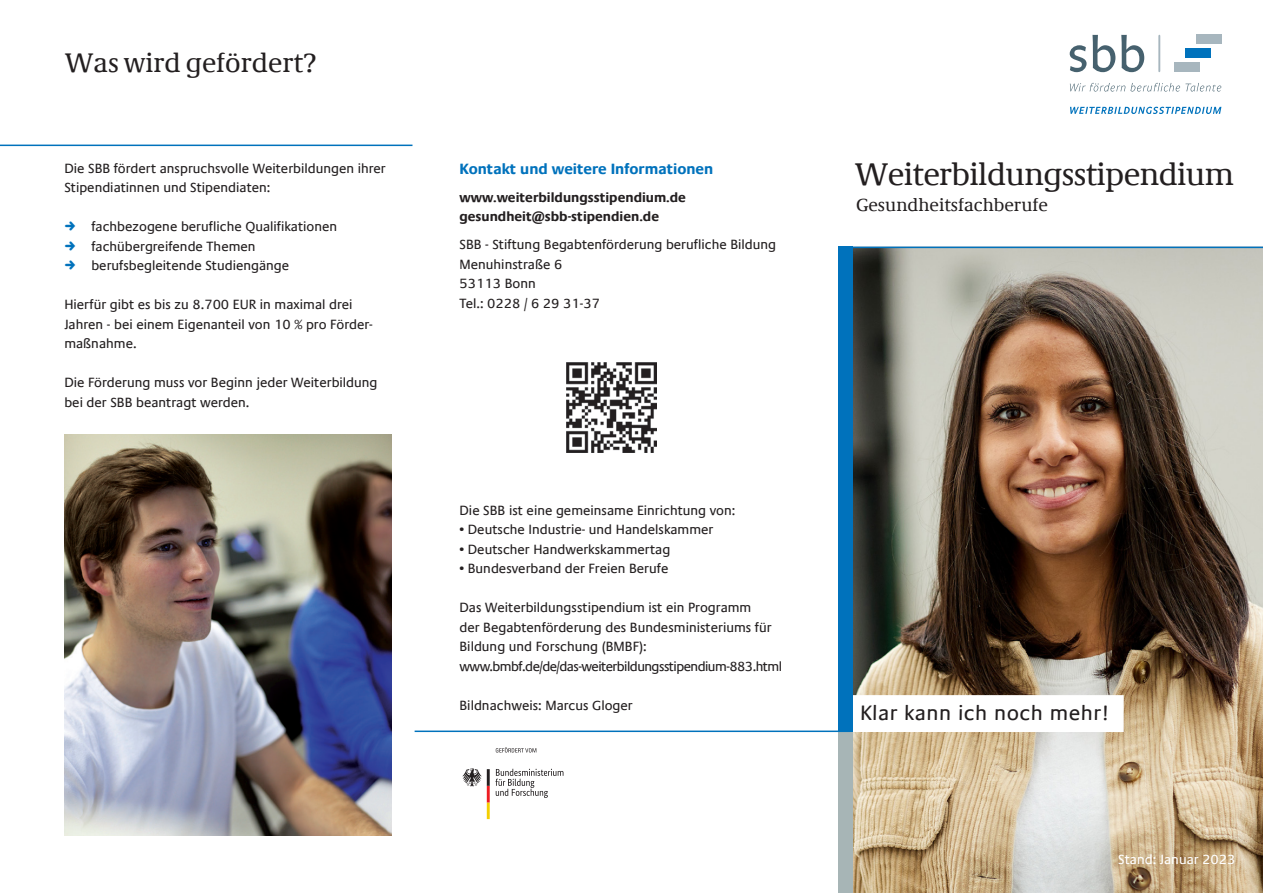
<style>
.page{position:relative;width:1263px;height:893px;background:#fff}
.page>*{position:absolute;margin:0;border:0;box-sizing:border-box;transform-origin:0 0}
.t1{font:31.5px "Demos Com";letter-spacing:-.02em;color:#231f20}
.t2{font:27px "Demos Com";color:#231f20}
.t3{font:21px "Praxis Com";color:#231f20}
.t4{font:18px "Demos Com";color:#231f20}
.Zwischenueberschrift{font:700 15px "Praxis Com";color:#0072bc}
.Zwischenueberschrift-2{font:13.5px/19.5px "Praxis Com";color:#231f20}
.Zwischenueberschrift-3{font:700 13.5px/19.5px "Praxis Com";color:#231f20}
.Zwischenueberschrift-4{font:13.5px "Praxis Com";letter-spacing:-.04em;color:#231f20}
.t5{font:13.5px "Praxis Com";color:#fff}
</style>
<div class="page">
<img style="left:853px;top:248px;width:410px;height:645px">
<div style="left:838px;top:728px;width:15px;height:165px;background:#a7b5b6"></div>
<hr style="left:0;top:145px;width:412px;height:1px;background:#0072bc">
<hr style="left:415px;top:730px;width:435px;height:2px;background:#0072bc">
<svg style="left:1070px;top:83px;width:151px;height:9px"></svg>
<svg style="left:1070px;top:45px;width:16px;height:27px"></svg>
<svg style="left:1092px;top:35px;width:23px;height:37px"></svg>
<svg style="left:1121px;top:35px;width:23px;height:37px"></svg>
<div style="left:1174px;top:63px;width:26px;height:9px;background:#a7b6be"></div>
<div style="left:1185px;top:49px;width:26px;height:9px;background:#0072bc"></div>
<div style="left:1196px;top:35px;width:25px;height:9px;background:#a7b6be"></div>
<svg style="left:1070px;top:107px;width:151px;height:7px"></svg>
<hr style="left:1158px;top:36px;width:2px;height:35px;background:#a7b6be">
<div style="left:852px;top:695px;width:272px;height:37px;background:#fff;border:2px solid #fff"></div>
<hr style="left:852px;top:247px;width:411px;height:1px;background:#0072bc">
<div style="left:838px;top:247px;width:15px;height:485px;background:#0072bc"></div>
<img style="left:64px;top:435px;width:328px;height:401px">
<svg style="left:462px;top:768px;width:101px;height:51px"></svg>
<svg style="left:496px;top:747px;width:40px;height:5px"></svg>
<img style="left:566px;top:363px;width:90px;height:90px">
<p class="t2" style="left:65px;top:47px;width:253px">Was wird gefördert?</p>
<p class="Zwischenueberschrift-2" style="left:64px;top:159px;width:323px">Die SBB fördert anspruchsvolle Weiterbildungen ihrer<br>Stipendiatinnen und Stipendiaten:</p>
<p class="Zwischenueberschrift-2" style="left:91px;top:217px;width:247px">fachbezogene berufliche Qualifikationen</p>
<p class="Zwischenueberschrift-2" style="left:91px;top:237px;width:166px">fachübergreifende Themen</p>
<p class="Zwischenueberschrift-2" style="left:91px;top:256px;width:199px">berufsbegleitende Studiengänge</p>
<p class="Zwischenueberschrift-2" style="left:64px;top:295px;width:310px">Hierfür gibt es bis zu 8.700 EUR in maximal drei<br>Jahren - bei einem Eigenanteil von 10 % pro Förder&shy;maßnahme.</p>
<p class="Zwischenueberschrift-2" style="left:64px;top:373px;width:315px">Die Förderung muss vor Beginn jeder Weiterbildung bei der SBB beantragt werden.</p>
<p class="Zwischenueberschrift" style="left:459px;top:160px;width:255px">Kontakt und weitere Informationen</p>
<p class="Zwischenueberschrift-3" style="left:459px;top:188px;width:228px">www.weiterbildungsstipendium.de gesundheit@sbb-stipendien.de</p>
<p class="Zwischenueberschrift-2" style="left:459px;top:235px;width:318px">SBB - Stiftung Begabtenförderung berufliche Bildung<br>Menuhinstraße 6<br>53113 Bonn<br>Tel.: 0228 / 6 29 31-37</p>
<p class="Zwischenueberschrift-2" style="left:459px;top:501px;width:277px">Die SBB ist eine gemeinsame Einrichtung von:</p>
<p class="Zwischenueberschrift-2" style="left:459px;top:520px;width:255px">• Deutsche Industrie- und Handelskammer</p>
<p class="Zwischenueberschrift-2" style="left:459px;top:540px;width:212px">• Deutscher Handwerkskammertag</p>
<p class="Zwischenueberschrift-2" style="left:459px;top:559px;width:210px">• Bundesverband der Freien Berufe</p>
<p class="Zwischenueberschrift-2" style="left:459px;top:598px;width:314px">Das Weiterbildungsstipendium ist ein Programm der Begabtenförderung des Bundesministeriums für<br>Bildung und Forschung (BMBF):</p>
<p class="Zwischenueberschrift-4" style="left:459px;top:659px;width:324px">www.bmbf.de/de/das-weiterbildungsstipendium-883.html</p>
<p class="Zwischenueberschrift-2" style="left:459px;top:696px;width:175px">Bildnachweis: Marcus Gloger</p>
<p class="t1" style="left:855px;top:157px;width:381px">Weiterbildungsstipendium</p>
<p class="t4" style="left:856px;top:195px;width:193px">Gesundheitsfachberufe</p>
<p class="t3" style="left:860px;top:700px;width:251px">Klar kann ich noch mehr!</p>
<p class="t5" style="left:1118px;top:852px;width:119px">Stand: Januar 2023</p>
</div>
